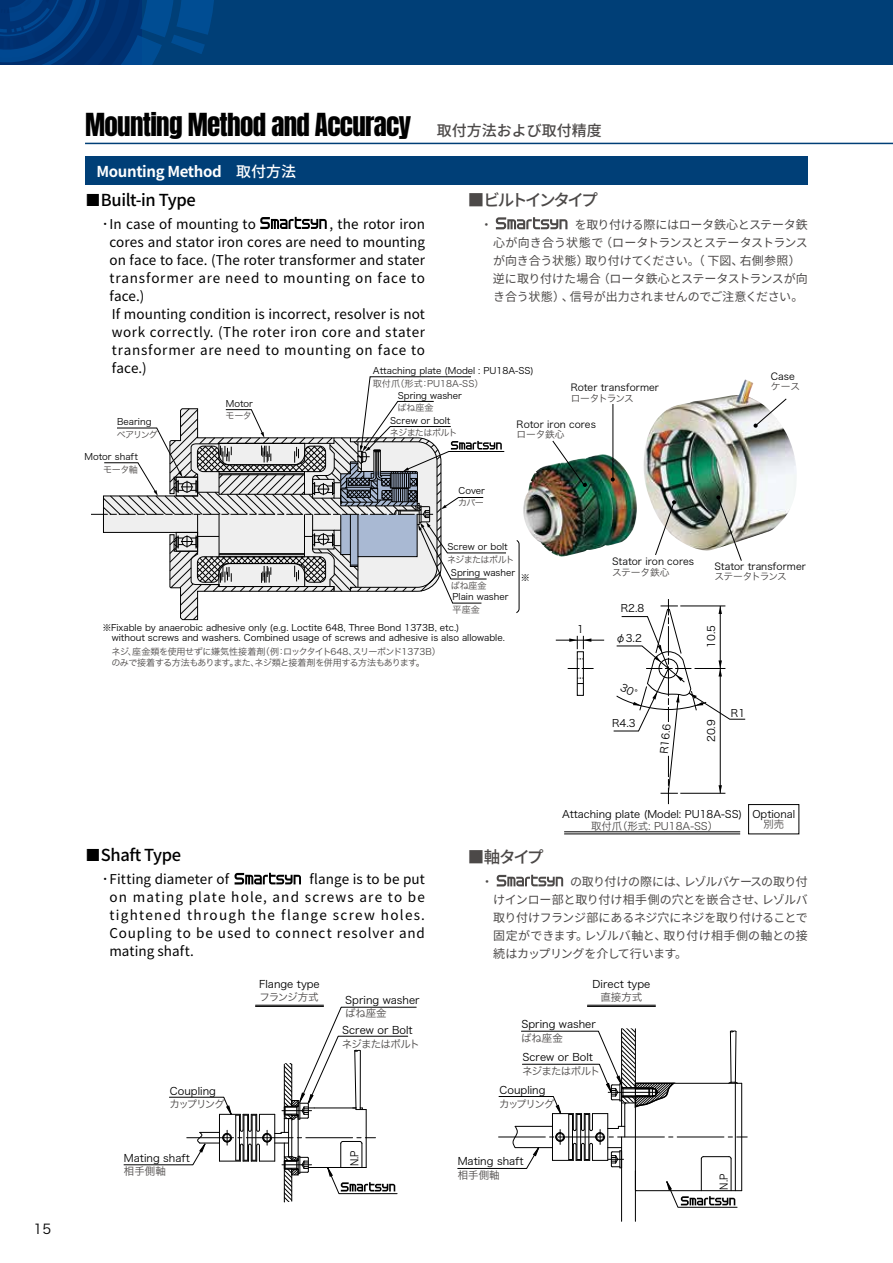
<style>
.page{position:relative;width:893px;height:1263px;background:#fff}
.page>*{position:absolute;margin:0;border:0;box-sizing:border-box;transform-origin:0 0}
.t1{font:27px "Anton";letter-spacing:-.025em;color:#000}
.t2{font:500 16.5px "Source Han Sans";letter-spacing:-.025em;color:#000}
.t3{font:500 16.5px "Source Han Sans";letter-spacing:-.14em;color:#4c4948}
.t4{font:700 15px "Source Han Sans";letter-spacing:-.025em;color:#fff}
.t5{font:13.5px/18px "Source Han Sans";letter-spacing:.015em;color:#000}
.t6{font:13.5px "Hira Kaku Pro N W3";color:#000}
.t7{font:12px/18px "Source Han Sans";letter-spacing:-.02em;color:#4c4948;text-align:justify}
.t8{font:12px "Source Han Sans";color:#4c4948}
.t9{font:10.5px "Hira Kaku Pro N W3";color:#000}
.t10{font:10.5px "Hira Kaku Pro N W3";letter-spacing:-.055em;color:#4c4948}
.t11{font:10.5px "Hira Kaku Pro N W3";color:#000;scale:.9 1}
.t12{font:10.35px "Hira Kaku Pro N W3";color:#000}
.t13{font:10.35px "Hira Kaku Pro N W3";color:#4c4948}
.t14{font:9.75px "Hira Kaku Pro N W3";color:#000}
.t15{font:9.75px "Hira Kaku Pro N W3";letter-spacing:-.03em;color:#4c4948}
.t16{font:9.75px "Hira Kaku Pro N W3";letter-spacing:-.095em;color:#4c4948}
.t17{font:9.75px "Hira Kaku Pro N W3";letter-spacing:-.1em;color:#4c4948}
.t18{font:9px/10.9px "Hira Kaku Pro N W3";color:#000}
.t19{font:9px/10.9px "Hira Kaku Pro N W3";letter-spacing:-.055em;color:#4c4948}
.t20{font:9px "Hira Kaku Pro N W3";color:#4c4948}
.s1{font-family:"Source Han Sans";font-weight:500;font-size:15px;color:#4c4948}
.s2{font-weight:500}
.s3{font-weight:400}
.s4{font-family:"mplus 2 p medium";font-weight:400}
.s5{font-family:"VDL V7 Mincho Medium"}
</style>
<div class="page">
<img style="left:523px;top:379px;width:273px;height:178px">
<svg style="left:516px;top:540px;width:4px;height:73px"></svg>
<svg style="left:91px;top:376px;width:415px;height:244px"></svg>
<hr style="left:613px;top:404px;width:1px;height:75px;background:#000">
<svg style="left:611px;top:477px;width:4px;height:5px"></svg>
<svg style="left:552px;top:440px;width:35px;height:47px"></svg>
<svg style="left:655px;top:500px;width:21px;height:56px"></svg>
<svg style="left:753px;top:398px;width:34px;height:30px"></svg>
<svg style="left:716px;top:495px;width:26px;height:66px"></svg>
<hr style="left:621px;top:1137px;width:1px;height:84px;background:#000">
<hr style="left:635px;top:1171px;width:1px;height:50px;background:#000">
<hr style="left:255px;top:1006px;width:69px;height:1px;background:#000">
<hr style="left:255px;top:1005px;width:69px;height:1px;background:#000">
<hr style="left:587px;top:1006px;width:68px;height:1px;background:#000">
<hr style="left:587px;top:1005px;width:68px;height:1px;background:#000">
<svg style="left:124px;top:1007px;width:293px;height:195px"></svg>
<svg style="left:457px;top:1028px;width:290px;height:180px"></svg>
<div style="left:577px;top:651px;width:7px;height:45px;border:1px solid #000"></div>
<svg style="left:568px;top:668px;width:26px;height:1px"></svg>
<svg style="left:577px;top:678px;width:6px;height:6px"></svg>
<hr style="left:556px;top:640px;width:48px;height:1px;background:#000">
<svg style="left:569px;top:636px;width:22px;height:13px"></svg>
<hr style="left:564px;top:831px;width:176px;height:1px;background:#000">
<hr style="left:564px;top:834px;width:176px;height:1px;background:#000">
<div style="left:748px;top:804px;width:51px;height:30px;border:1px solid #000"></div>
<div style="left:85px;top:156px;width:723px;height:28px;background:#003f77"></div>
<hr style="left:85px;top:143px;width:808px;height:1px;background:#003f77">
<div style="left:0;top:0;width:893px;height:64px;background:#003f77"></div>
<svg style="left:0;top:0;width:214px;height:64px"></svg>
<svg style="left:496px;top:217px;width:71px;height:12px"></svg>
<svg style="left:260px;top:217px;width:67px;height:12px"></svg>
<svg style="left:234px;top:873px;width:67px;height:11px"></svg>
<svg style="left:497px;top:875px;width:66px;height:11px"></svg>
<svg style="left:613px;top:599px;width:133px;height:236px"></svg>
<p class="t6" style="left:34px;top:1217px;width:19px">15</p>
<h1 class="t1" style="left:85px;top:110px;width:518px">Mounting Method and Accuracy <span class="s1">取付方法および取付精度</span></h1>
<p class="t4" style="left:97px;top:163px;width:201px">Mounting Method <span class="s2">取付方法</span></p>
<p class="t3" style="left:468px;top:191px;width:132px"><span class="s3">■</span>ビルトインタイプ</p>
<p class="t7" style="left:480px;top:216px;width:13px">・</p>
<p class="t7" style="left:575px;top:216px;width:235px">を取り付ける際にはロータ鉄心とステータ鉄</p>
<p class="t7" style="left:493px;top:234px;width:316px">心が向き合う状態で（ロータトランスとステータストランス</p>
<p class="t7" style="left:493px;top:252px;width:309px">が向き合う状態）取り付けてください。（下図、右側参照）</p>
<p class="t8" style="left:480px;top:272px;width:329px">　逆に取り付けた場合（ロータ鉄心とステータストランスが向</p>
<p class="t7" style="left:493px;top:288px;width:312px">き合う状態）、信号が出力されませんのでご注意ください。</p>
<p class="t2" style="left:85px;top:190px;width:112px"><span class="s4">■</span>Built-in Type</p>
<p class="t5" style="left:98px;top:215px;width:159px"><span class="s5">・</span>In case of mounting to</p>
<p class="t5" style="left:109px;top:215px;width:317px;text-indent:220px">, the rotor iron cores and stator iron cores are need to mounting on face to face. (The roter transformer and stater transformer are need to mounting on face to face.)<br>If mounting condition is incorrect, resolver is not work correctly. (The roter iron core and stater transformer are need to mounting on face to face.)</p>
<p class="t18" style="left:373px;top:365px;width:162px">Attaching plate (Model : PU18A-SS)</p>
<p class="t20" style="left:373px;top:375px;width:112px">取付爪（形式：PU18A-SS）</p>
<p class="t18" style="left:390px;top:414px;width:62px">Screw or bolt</p>
<p class="t19" style="left:390px;top:427px;width:69px">ネジまたはボルト</p>
<p class="t14" style="left:771px;top:367px;width:25px">Case</p>
<p class="t15" style="left:771px;top:378px;width:31px">ケース</p>
<p class="t14" style="left:571px;top:379px;width:90px">Roter transformer</p>
<p class="t17" style="left:571px;top:389px;width:65px">ロータトランス</p>
<p class="t18" style="left:398px;top:389px;width:66px">Spring washer</p>
<p class="t19" style="left:398px;top:402px;width:37px">ばね座金</p>
<p class="t18" style="left:226px;top:397px;width:29px">Motor</p>
<p class="t19" style="left:226px;top:410px;width:28px">モータ</p>
<p class="t18" style="left:117px;top:416px;width:36px">Bearing</p>
<p class="t19" style="left:117px;top:428px;width:43px">ベアリング</p>
<p class="t14" style="left:517px;top:415px;width:81px">Rotor iron cores</p>
<p class="t15" style="left:517px;top:426px;width:50px">ロータ鉄心</p>
<p class="t18" style="left:85px;top:450px;width:55px">Motor shaft</p>
<p class="t19" style="left:103px;top:463px;width:36px">モータ軸</p>
<p class="t18" style="left:458px;top:484px;width:28px">Cover</p>
<p class="t19" style="left:458px;top:497px;width:27px">カバー</p>
<p class="t18" style="left:447px;top:541px;width:62px">Screw or bolt</p>
<p class="t19" style="left:447px;top:553px;width:69px">ネジまたはボルト</p>
<p class="t18" style="left:451px;top:567px;width:66px">Spring washer</p>
<p class="t19" style="left:451px;top:579px;width:37px">ばね座金</p>
<p class="t18" style="left:453px;top:591px;width:57px">Plain washer</p>
<p class="t19" style="left:453px;top:603px;width:29px">平座金</p>
<p class="t18" style="left:521px;top:571px;width:11px">※</p>
<p class="t18" style="left:112px;top:621px;width:394px;text-indent:-9px">※Fixable by anaerobic adhesive only (e.g. Loctite 648, Three Bond 1373B, etc.)<br>without screws and washers. Combined usage of screws and adhesive is also allowable.</p>
<p class="t19" style="left:103px;top:646px;width:340px;text-indent:9px">ネジ、座金類を使用せずに嫌気性接着剤（例：ロックタイト648、スリーボンド1373B）　のみで接着する方法もあります。また、ネジ類と接着剤を併用する方法もあります。</p>
<p class="t12" style="left:577px;top:620px;width:8px">1</p>
<p class="t14" style="left:612px;top:553px;width:84px">Stator iron cores</p>
<p class="t15" style="left:612px;top:563px;width:59px">ステータ鉄心</p>
<p class="t12" style="left:621px;top:599px;width:25px">R2.8</p>
<p class="t12" style="left:615px;top:629px;width:28px">φ3.2</p>
<p class="t14" style="left:714px;top:557px;width:93px">Stator transformer</p>
<p class="t16" style="left:714px;top:568px;width:74px">ステータトランス</p>
<p class="t12" style="left:702px;top:648px;width:24px;rotate:-90deg">10.5</p>
<p class="t12" style="left:612px;top:713px;width:25px">R4.3</p>
<p class="t12" style="left:655px;top:753px;width:32px;rotate:-84deg">R16.6</p>
<p class="t12" style="left:702px;top:742px;width:24px;rotate:-90deg">20.9</p>
<p class="t12" style="left:731px;top:704px;width:16px">R1</p>
<p class="t12" style="left:562px;top:805px;width:182px">Attaching plate (Model: PU18A-SS)</p>
<p class="t13" style="left:591px;top:816px;width:128px">取付爪（形式: PU18A-SS）</p>
<p class="t12" style="left:752px;top:804px;width:44px">Optional</p>
<p class="t13" style="left:763px;top:815px;width:22px">別売</p>
<p class="t2" style="left:85px;top:846px;width:98px"><span class="s4">■</span>Shaft Type</p>
<p class="t5" style="left:98px;top:871px;width:132px"><span class="s5">・</span>Fitting diameter of</p>
<p class="t5" style="left:109px;top:871px;width:317px;text-align:justify;text-indent:200px">flange is to be put on mating plate hole, and screws are to be tightened through the flange screw holes.<br>Coupling to be used to connect resolver and mating shaft.</p>
<p class="t9" style="left:170px;top:1081px;width:47px">Coupling</p>
<p class="t10" style="left:169px;top:1095px;width:57px">カップリング</p>
<p class="t9" style="left:124px;top:1148px;width:67px">Mating shaft</p>
<p class="t10" style="left:124px;top:1162px;width:43px">相手側軸</p>
<p class="t9" style="left:259px;top:975px;width:62px">Flange type</p>
<p class="t10" style="left:260px;top:987px;width:61px">フランジ方式</p>
<p class="t9" style="left:345px;top:990px;width:76px">Spring washer</p>
<p class="t10" style="left:345px;top:1004px;width:43px">ばね座金</p>
<p class="t9" style="left:342px;top:1021px;width:72px">Screw or Bolt</p>
<p class="t10" style="left:342px;top:1034px;width:80px">ネジまたはボルト</p>
<p class="t11" style="left:345px;top:1166px;width:19px;rotate:-90deg">N.P</p>
<p class="t3" style="left:468px;top:848px;width:77px"><span class="s3">■</span>軸タイプ</p>
<p class="t7" style="left:481px;top:873px;width:13px">・</p>
<p class="t7" style="left:493px;top:873px;width:316px;text-indent:77px">の取り付けの際には、レゾルバケースの取り付けインロー部と取り付け相手側の穴とを嵌合させ、レゾルバ取り付けフランジ部にあるネジ穴にネジを取り付けることで固定ができます。レゾルバ軸と、取り付け相手側の軸との接続はカップリングを介して行います。</p>
<p class="t9" style="left:593px;top:975px;width:59px">Direct type</p>
<p class="t10" style="left:600px;top:987px;width:43px">直接方式</p>
<p class="t9" style="left:521px;top:1015px;width:76px">Spring washer</p>
<p class="t10" style="left:521px;top:1028px;width:43px">ばね座金</p>
<p class="t9" style="left:522px;top:1048px;width:72px">Screw or Bolt</p>
<p class="t10" style="left:522px;top:1061px;width:80px">ネジまたはボルト</p>
<p class="t9" style="left:500px;top:1081px;width:47px">Coupling</p>
<p class="t10" style="left:499px;top:1094px;width:57px">カップリング</p>
<p class="t9" style="left:458px;top:1152px;width:67px">Mating shaft</p>
<p class="t10" style="left:458px;top:1166px;width:43px">相手側軸</p>
<p class="t11" style="left:714px;top:1189px;width:19px;rotate:-90deg">N.P</p>
</div>
